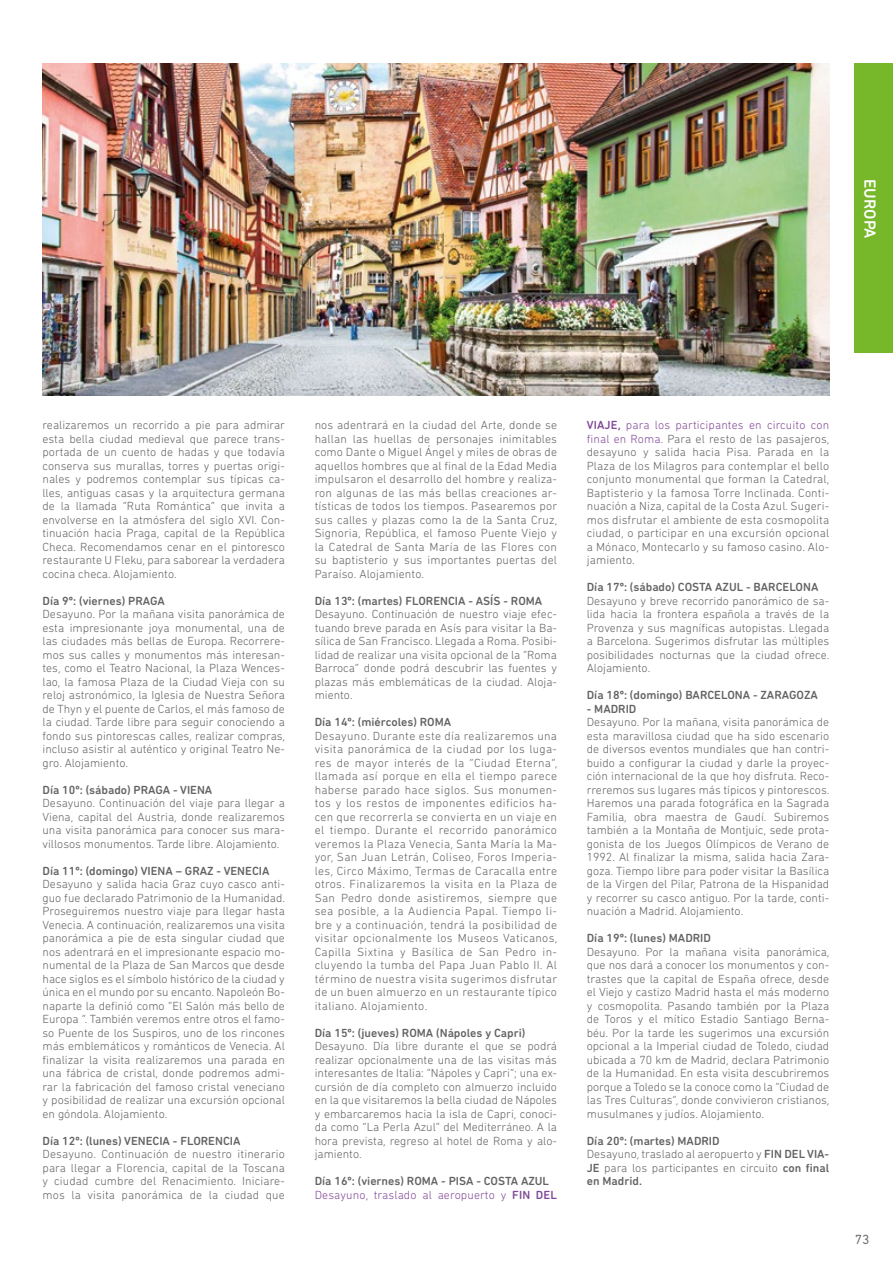
<style>
.page{position:relative;width:893px;height:1263px;background:#fff}
.page>*{position:absolute;margin:0;border:0;box-sizing:border-box;transform-origin:0 0}
.t1{font:500 16.5px "DIN Next Rounded LT Pro";color:#fff}
.t2{font:13.5px "DIN Next Rounded LT Pro";color:#706f6f}
.t3{font:300 12px/13.5px "DIN Next Rounded LT Pro";color:#646363;text-align:justify}
.t4{font:500 12px/13.5px "DIN Next Rounded LT Pro";color:#646363}
.s1{font-weight:300;color:#814997}
.s2{color:#814997}
.s3{font-weight:500;color:#814997}
.s4{font-weight:500}
</style>
<div class="page">
<div style="left:854px;top:64px;width:39px;height:289px;background:#76b82a"></div>
<img style="left:43px;top:64px;width:786px;height:331px">
<h1 class="t1" style="left:880px;top:179px;width:61px;rotate:90deg">EUROPA</h1>
<p class="t3" style="left:43px;top:418px;width:244px">realizaremos un recorrido a pie para admirar esta bella ciudad medieval que parece trans&shy;portada de un cuento de hadas y que todavía conserva sus murallas, torres y puertas origi&shy;nales y podremos contemplar sus típicas ca&shy;lles, antiguas casas y la arquitectura germana de la llamada “Ruta Romántica” que invita a envolverse en la atmósfera del siglo XVI. Con&shy;tinuación hacia Praga, capital de la República Checa. Recomendamos cenar en el pintoresco restaurante U Fleku, para saborear la verdadera cocina checa. Alojamiento.</p>
<p class="t4" style="left:43px;top:594px;width:124px">Día 9º: (viernes) PRAGA</p>
<p class="t3" style="left:43px;top:607px;width:244px">Desayuno. Por la mañana visita panorámica de esta impresionante joya monumental, una de las ciudades más bellas de Europa. Recorrere&shy;mos sus calles y monumentos más interesan&shy;tes, como el Teatro Nacional, la Plaza Wences&shy;lao, la famosa Plaza de la Ciudad Vieja con su reloj astronómico, la Iglesia de Nuestra Señora de Thyn y el puente de Carlos, el más famoso de la ciudad. Tarde libre para seguir conociendo a fondo sus pintorescas calles, realizar compras, incluso asistir al auténtico y original Teatro Ne&shy;gro. Alojamiento.</p>
<p class="t4" style="left:43px;top:783px;width:171px">Día 10º: (sábado) PRAGA - VIENA</p>
<p class="t3" style="left:43px;top:796px;width:244px">Desayuno. Continuación del viaje para llegar a Viena, capital del Austria, donde realizaremos una visita panorámica para conocer sus mara&shy;villosos monumentos. Tarde libre. Alojamiento.</p>
<p class="t4" style="left:43px;top:864px;width:228px">Día 11º: (domingo) VIENA – GRAZ - VENECIA</p>
<p class="t3" style="left:43px;top:877px;width:244px">Desayuno y salida hacia Graz cuyo casco anti&shy;guo fue declarado Patrimonio de la Humanidad.<br>Proseguiremos nuestro viaje para llegar hasta Venecia. A continuación, realizaremos una visita panorámica a pie de esta singular ciudad que nos adentrará en el impresionante espacio mo&shy;numental de la Plaza de San Marcos que desde hace siglos es el símbolo histórico de la ciudad y única en el mundo por su encanto. Napoleón Bo&shy;naparte la definió como “El Salón más bello de Europa “. También veremos entre otros el famo&shy;so Puente de los Suspiros, uno de los rincones más emblemáticos y románticos de Venecia. Al finalizar la visita realizaremos una parada en una fábrica de cristal, donde podremos admi&shy;rar la fabricación del famoso cristal veneciano y posibilidad de realizar una excursión opcional en góndola. Alojamiento.</p>
<p class="t4" style="left:43px;top:1134px;width:199px">Día 12º: (lunes) VENECIA - FLORENCIA</p>
<p class="t3" style="left:43px;top:1147px;width:244px">Desayuno. Continuación de nuestro itinerario para llegar a Florencia, capital de la Toscana y ciudad cumbre del Renacimiento. Iniciare&shy;mos la visita panorámica de la ciudad que</p>
<p class="t3" style="left:315px;top:418px;width:244px">nos adentrará en la ciudad del Arte, donde se hallan las huellas de personajes inimitables como Dante o Miguel Ángel y miles de obras de aquellos hombres que al final de la Edad Media impulsaron el desarrollo del hombre y realiza&shy;ron algunas de las más bellas creaciones ar&shy;tísticas de todos los tiempos. Pasearemos por sus calles y plazas como la de la Santa Cruz, Signoria, República, el famoso Puente Viejo y la Catedral de Santa María de las Flores con su baptisterio y sus importantes puertas del Paraíso. Alojamiento.</p>
<p class="t4" style="left:315px;top:594px;width:229px">Día 13º: (martes) FLORENCIA - ASÍS - ROMA</p>
<p class="t3" style="left:315px;top:607px;width:244px">Desayuno. Continuación de nuestro viaje efec&shy;tuando breve parada en Asís para visitar la Ba&shy;sílica de San Francisco. Llegada a Roma. Posibi&shy;lidad de realizar una visita opcional de la “Roma Barroca” donde podrá descubrir las fuentes y plazas más emblemáticas de la ciudad. Aloja&shy;miento.</p>
<p class="t4" style="left:315px;top:715px;width:138px">Día 14º: (miércoles) ROMA</p>
<p class="t3" style="left:315px;top:729px;width:244px">Desayuno. Durante este día realizaremos una visita panorámica de la ciudad por los luga&shy;res de mayor interés de la “Ciudad Eterna”, llamada así porque en ella el tiempo parece haberse parado hace siglos. Sus monumen&shy;tos y los restos de imponentes edificios ha&shy;cen que recorrerla se convierta en un viaje en el tiempo. Durante el recorrido panorámico veremos la Plaza Venecia, Santa María la Ma&shy;yor, San Juan Letrán, Coliseo, Foros Imperia&shy;les, Circo Máximo, Termas de Caracalla entre otros. Finalizaremos la visita en la Plaza de San Pedro donde asistiremos, siempre que sea posible, a la Audiencia Papal. Tiempo li&shy;bre y a continuación, tendrá la posibilidad de visitar opcionalmente los Museos Vaticanos, Capilla Sixtina y Basílica de San Pedro in&shy;cluyendo la tumba del Papa Juan Pablo II. Al término de nuestra visita sugerimos disfrutar de un buen almuerzo en un restaurante típico italiano. Alojamiento.</p>
<p class="t4" style="left:315px;top:1026px;width:212px">Día 15º: (jueves) ROMA (Nápoles y Capri)</p>
<p class="t3" style="left:315px;top:1039px;width:244px">Desayuno. Día libre durante el que se podrá realizar opcionalmente una de las visitas más interesantes de Italia: “Nápoles y Capri”; una ex&shy;cursión de día completo con almuerzo incluido en la que visitaremos la bella ciudad de Nápoles y embarcaremos hacia la isla de Capri, conoci&shy;da como “La Perla Azul” del Mediterráneo. A la hora prevista, regreso al hotel de Roma y alo&shy;jamiento.</p>
<p class="t4" style="left:315px;top:1174px;width:244px">Día 16º: (viernes) ROMA - PISA - COSTA AZUL<br><span class="s1">Desayuno, traslado al aeropuerto y</span> <span class="s2">FIN DEL</span></p>
<p class="t3" style="left:587px;top:418px;width:244px"><span class="s3">VIAJE,</span> <span class="s2">para los participantes en circuito con final en Roma.</span> Para el resto de las pasajeros, desayuno y salida hacia Pisa. Parada en la Plaza de los Milagros para contemplar el bello conjunto monumental que forman la Catedral, Baptisterio y la famosa Torre Inclinada. Conti&shy;nuación a Niza, capital de la Costa Azul. Sugeri&shy;mos disfrutar el ambiente de esta cosmopolita ciudad, o participar en una excursión opcional a Mónaco, Montecarlo y su famoso casino. Alo&shy;jamiento.</p>
<p class="t4" style="left:587px;top:580px;width:233px">Día 17º: (sábado) COSTA AZUL - BARCELONA</p>
<p class="t3" style="left:587px;top:594px;width:244px">Desayuno y breve recorrido panorámico de sa&shy;lida hacia la frontera española a través de la Provenza y sus magníficas autopistas. Llegada a Barcelona. Sugerimos disfrutar las múltiples posibilidades nocturnas que la ciudad ofrece.<br>Alojamiento.</p>
<p class="t4" style="left:587px;top:688px;width:233px">Día 18º: (domingo) BARCELONA - ZARAGOZA</p>
<p class="t4" style="left:587px;top:702px;width:51px">- MADRID</p>
<p class="t3" style="left:587px;top:715px;width:244px">Desayuno. Por la mañana, visita panorámica de esta maravillosa ciudad que ha sido escenario de diversos eventos mundiales que han contri&shy;buido a configurar la ciudad y darle la proyec&shy;ción internacional de la que hoy disfruta. Reco&shy;rreremos sus lugares más típicos y pintorescos.<br>Haremos una parada fotográfica en la Sagrada Familia, obra maestra de Gaudí. Subiremos también a la Montaña de Montjuic, sede prota&shy;gonista de los Juegos Olímpicos de Verano de 1992. Al finalizar la misma, salida hacia Zara&shy;goza. Tiempo libre para poder visitar la Basílica de la Virgen del Pilar, Patrona de la Hispanidad y recorrer su casco antiguo. Por la tarde, conti&shy;nuación a Madrid. Alojamiento.</p>
<p class="t4" style="left:587px;top:931px;width:126px">Día 19º: (lunes) MADRID</p>
<p class="t3" style="left:587px;top:945px;width:244px">Desayuno. Por la mañana visita panorámica, que nos dará a conocer los monumentos y con&shy;trastes que la capital de España ofrece, desde el Viejo y castizo Madrid hasta el más moderno y cosmopolita. Pasando también por la Plaza de Toros y el mítico Estadio Santiago Berna&shy;béu. Por la tarde les sugerimos una excursión opcional a la Imperial ciudad de Toledo, ciudad ubicada a 70 km de Madrid, declara Patrimonio de la Humanidad. En esta visita descubriremos porque a Toledo se la conoce como la “Ciudad de las Tres Culturas”, donde convivieron cristianos, musulmanes y judíos. Alojamiento.</p>
<p class="t3" style="left:587px;top:1134px;width:244px;text-align:left"><span class="s4">Día 20º: (martes) MADRID<br></span>Desayuno, traslado al aeropuerto y <span class="s4">FIN DEL VIA-<br>JE</span> para los participantes en circuito <span class="s4">con final en Madrid.</span></p>
<p class="t2" style="left:855px;top:1231px;width:16px">73</p>
</div>
